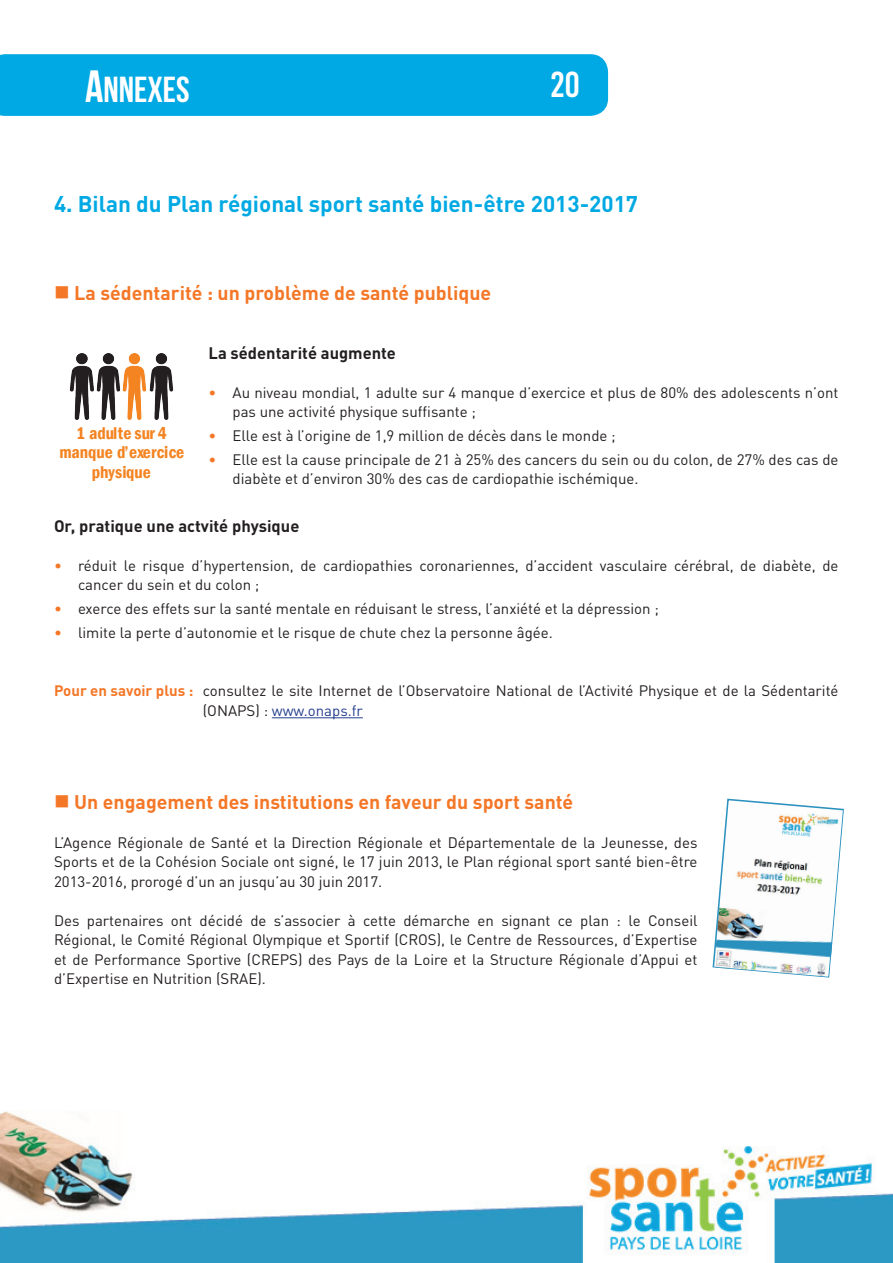
<style>
.page{position:relative;width:893px;height:1263px;background:#fff}
.page>*{position:absolute;margin:0;border:0;box-sizing:border-box;transform-origin:0 0}
.t1{font:700 36px "Bebas Neue";color:#fff}
.t2{font:36px "Bebas Kai";color:#fff}
.t3{font:700 22.5px "DIN Pro";color:#00a9e3}
.t4{font:700 19.5px "DIN Pro";color:#f47727}
.t5{font:600 condensed 17.55px/19.4px "Franklin Gothic";letter-spacing:-.005em;color:#f48422;text-align:center}
.t6{font:700 16.5px "DIN Pro";color:#231f20}
.t7{font:15px/19.5px "DIN Pro";color:#231f20}
.s1{font-size:45px}
.s2{color:#f47727}
.s3{font-weight:700;color:#f47727}
.s4{color:#253f8e}
</style>
<div class="page">
<img style="left:0;top:1111px;width:893px;height:152px">
<div style="left:0;top:54px;width:608px;height:62px;background:#00a9e3"></div>
<hr style="left:272px;top:717px;width:91px;height:1px;background:#253f8e">
<img style="left:69px;top:353px;width:25px;height:66px">
<img style="left:96px;top:353px;width:23px;height:66px">
<img style="left:119px;top:353px;width:27px;height:66px">
<img style="left:146px;top:353px;width:28px;height:66px">
<svg style="left:712px;top:798px;width:132px;height:179px"></svg>
<h1 class="t1" style="left:85px;top:70px;width:106px"><span class="s1">A</span>NNEXES</h1>
<h1 class="t2" style="left:551px;top:66px;width:31px">20</h1>
<h2 class="t3" style="left:54px;top:185px;width:586px">4. Bilan du Plan régional sport santé bien-être 2013-2017</h2>
<h3 class="t4" style="left:54px;top:277px;width:439px">■ La sédentarité : un problème de santé publique</h3>
<p class="t6" style="left:208px;top:339px;width:189px">La sédentarité augmente</p>
<p class="t7" style="left:232px;top:381px;width:608px;text-indent:-24px"><span class="s2">•</span> Au niveau mondial, 1 adulte sur 4 manque d’exercice et plus de 80% des adolescents n’ont pas une activité physique suffisante ;</p>
<p class="t7" style="left:208px;top:424px;width:409px"><span class="s2">•</span> Elle est à l’origine de 1,9 million de décès dans le monde ;</p>
<p class="t7" style="left:232px;top:448px;width:607px;text-indent:-24px"><span class="s2">•</span> Elle est la cause principale de 21 à 25% des cancers du sein ou du colon, de 27% des cas de diabète et d’environ 30% des cas de cardiopathie ischémique.</p>
<p class="t6" style="left:54px;top:512px;width:247px">Or, pratique une actvité physique</p>
<p class="t7" style="left:78px;top:554px;width:762px;text-indent:-24px"><span class="s2">•</span> réduit le risque d’hypertension, de cardiopathies coronariennes, d’accident vasculaire cérébral, de diabète, de cancer du sein et du colon ;</p>
<p class="t7" style="left:54px;top:597px;width:606px"><span class="s2">•</span> exerce des effets sur la santé mentale en réduisant le stress, l’anxiété et la dépression ;</p>
<p class="t7" style="left:54px;top:621px;width:500px"><span class="s2">•</span> limite la perte d’autonomie et le risque de chute chez la personne âgée.</p>
<p class="t5" style="left:60px;top:423px;width:126px">1 adulte sur 4 manque d’exercice physique</p>
<p class="t7" style="left:203px;top:679px;width:637px;text-indent:-149px"><span class="s3">Pour en savoir plus :</span> consultez le site Internet de l’Observatoire National de l’Activité Physique et de la Sédentarité (ONAPS) : <span class="s4">www.onaps.fr</span></p>
<h3 class="t4" style="left:54px;top:785px;width:521px">■ Un engagement des institutions en faveur du sport santé</h3>
<p class="t7" style="left:54px;top:831px;width:645px;text-align:justify">L’Agence Régionale de Santé et la Direction Régionale et Départementale de la Jeunesse, des Sports et de la Cohésion Sociale ont signé, le 17 juin 2013, le Plan régional sport santé bien-être 2013-2016, prorogé d’un an jusqu’au 30 juin 2017.</p>
<p class="t7" style="left:54px;top:909px;width:645px;text-align:justify">Des partenaires ont décidé de s’associer à cette démarche en signant ce plan : le Conseil Régional, le Comité Régional Olympique et Sportif (CROS), le Centre de Ressources, d’Expertise et de Performance Sportive (CREPS) des Pays de la Loire et la Structure Régionale d’Appui et d’Expertise en Nutrition (SRAE).</p>
</div>
